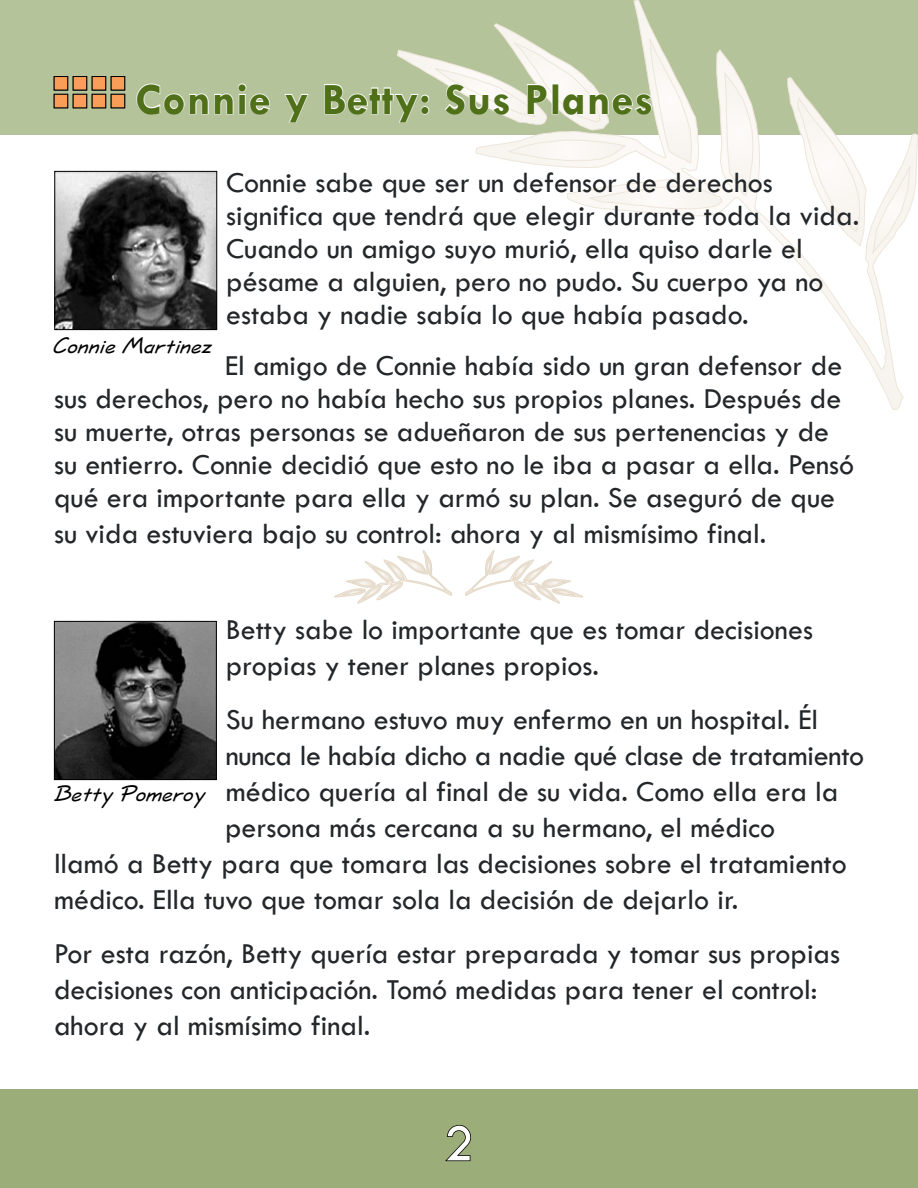
<style>
.page{position:relative;width:918px;height:1188px;background:#fff}
.page>*{position:absolute;margin:0;border:0;box-sizing:border-box;transform-origin:0 0}
.t1{font:54px "Tw Cen";color:#fff}
.t2{font:700 45px "Tw Cen";letter-spacing:.02em;color:#4f6f19}
.t3{font:30px/33px "Tw Cen";color:#23272a}
.t4{font:italic 24px "Jott";color:#000}
</style>
<div class="page">
<div style="left:0;top:0;width:918px;height:135px;background:#b5c39b"></div>
<div style="left:0;top:1089px;width:918px;height:99px;background:#9bad78"></div>
<svg style="left:445px;top:1124px;width:26px;height:38px"></svg>
<svg style="left:606px;top:0;width:312px;height:410px"></svg>
<svg style="left:873px;top:164px;width:38px;height:89px"></svg>
<svg style="left:787px;top:77px;width:80px;height:169px"></svg>
<div style="left:92px;top:94px;width:14px;height:14px;background:#f89e59"></div>
<div style="left:92px;top:94px;width:14px;height:14px;border:1px solid #000"></div>
<div style="left:73px;top:94px;width:14px;height:14px;background:#f89e59"></div>
<div style="left:73px;top:94px;width:14px;height:14px;border:1px solid #000"></div>
<div style="left:54px;top:94px;width:14px;height:14px;background:#f89e59"></div>
<div style="left:54px;top:94px;width:14px;height:14px;border:1px solid #000"></div>
<div style="left:111px;top:94px;width:14px;height:14px;background:#f89e59"></div>
<div style="left:111px;top:94px;width:14px;height:14px;border:1px solid #000"></div>
<div style="left:92px;top:77px;width:14px;height:13px;background:#f89e59"></div>
<div style="left:92px;top:76px;width:14px;height:14px;border:1px solid #000"></div>
<div style="left:73px;top:77px;width:14px;height:13px;background:#f89e59"></div>
<div style="left:73px;top:76px;width:14px;height:14px;border:1px solid #000"></div>
<div style="left:54px;top:77px;width:14px;height:13px;background:#f89e59"></div>
<div style="left:54px;top:76px;width:14px;height:14px;border:1px solid #000"></div>
<div style="left:111px;top:77px;width:14px;height:13px;background:#f89e59"></div>
<div style="left:111px;top:76px;width:14px;height:14px;border:1px solid #000"></div>
<img style="left:56px;top:173px;width:159px;height:155px">
<div style="left:54px;top:171px;width:163px;height:159px;border:1px solid #000"></div>
<img style="left:56px;top:623px;width:159px;height:155px">
<div style="left:54px;top:621px;width:163px;height:159px;border:1px solid #000"></div>
<svg style="left:334px;top:550px;width:118px;height:53px"></svg>
<svg style="left:465px;top:550px;width:118px;height:53px"></svg>
<svg style="left:136px;top:83px;width:134px;height:32px"></svg>
<svg style="left:284px;top:94px;width:25px;height:29px"></svg>
<svg style="left:324px;top:23px;width:429px;height:186px"></svg>
<h2 class="t2" style="left:135px;top:72px;width:520px">Connie y Betty: Sus Planes</h2>
<p class="t3" style="left:226px;top:166px;width:635px">Connie sabe que ser un defensor de derechos significa que tendrá que elegir durante toda la vida.<br>Cuando un amigo suyo murió, ella quiso darle el pésame a alguien, pero no pudo. Su cuerpo ya no estaba y nadie sabía lo que había pasado.</p>
<p class="t3" style="left:54px;top:349px;width:802px;text-indent:171px">El amigo de Connie había sido un gran defensor de sus derechos, pero no había hecho sus propios planes. Después de su muerte, otras personas se adueñaron de sus pertenencias y de su entierro. Connie decidió que esto no le iba a pasar a ella. Pensó qué era importante para ella y armó su plan. Se aseguró de que</p>
<p class="t3" style="left:54px;top:517px;width:714px">su vida estuviera bajo su control: ahora y al mismísimo final.</p>
<p class="t4" style="left:53px;top:333px;width:160px">Connie Martinez</p>
<p class="t3" style="left:226px;top:611px;width:589px;line-height:36px">Betty sabe lo importante que es tomar decisiones propias y tener planes propios.</p>
<p class="t3" style="left:226px;top:703px;width:594px">Su hermano estuvo muy enfermo en un hospital. Él</p>
<p class="t3" style="left:226px;top:739px;width:640px">nunca le había dicho a nadie qué clase de tratamiento</p>
<p class="t3" style="left:226px;top:775px;width:614px">médico quería al final de su vida. Como ella era la</p>
<p class="t3" style="left:225px;top:811px;width:552px">persona más cercana a su hermano, el médico</p>
<p class="t3" style="left:54px;top:847px;width:794px">llamó a Betty para que tomara las decisiones sobre el tratamiento</p>
<p class="t3" style="left:54px;top:883px;width:686px">médico. Ella tuvo que tomar sola la decisión de dejarlo ir.</p>
<p class="t3" style="left:54px;top:935px;width:788px;line-height:36px">Por esta razón, Betty quería estar preparada y tomar sus propias decisiones con anticipación. Tomó medidas para tener el control: ahora y al mismísimo final.</p>
<p class="t4" style="left:54px;top:781px;width:152px">Betty Pomeroy</p>
<h1 class="t1" style="left:444px;top:1111px;width:31px">2</h1>
</div>
